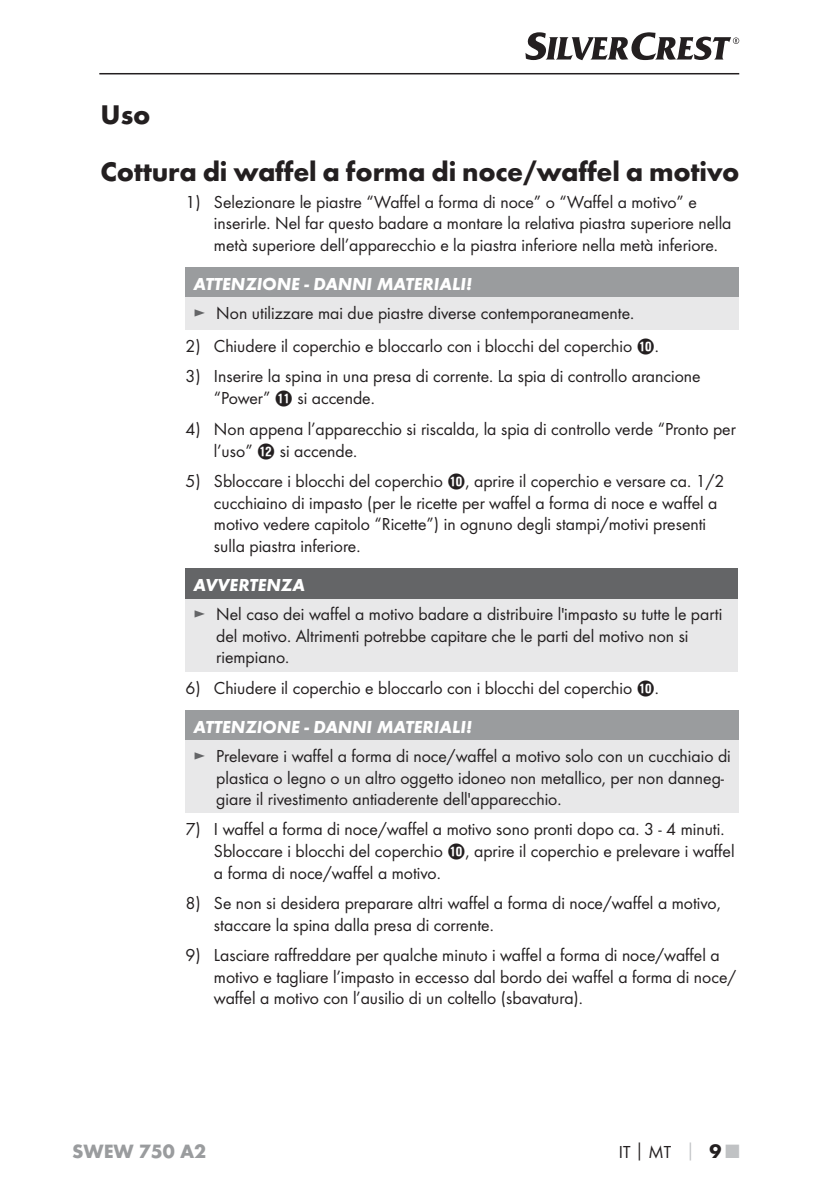
<style>
.page{position:relative;width:840px;height:1191px;background:#fff}
.page>*{position:absolute;margin:0;border:0;box-sizing:border-box;transform-origin:0 0}
.t1{font:700 28px/56.2px "Futura";letter-spacing:-.01em;color:#231f20}
.t2{font:700 20px "Futura";color:#9a9c9e}
.t3{font:18px/21.6px "Futura Boo";color:#231f20}
.t4{font:italic 700 18px "Futura";color:#fff}
.s1{color:#646567}
.s2{font-family:"Hako PI Nummern"}
.s3{font-family:"Futura";font-weight:700}
.s4{font-family:"Futura";font-weight:700;color:#c0c2c4}
.s5{font-family:"Futura";font-weight:700;font-size:20px}
.s6{font-family:"Futura";font-weight:700;font-size:20px;color:#c0c2c4}
</style>
<div class="page">
<hr style="left:99px;top:73px;width:639px;height:1px;background:#231f20">
<svg style="left:525px;top:32px;width:213px;height:28px"></svg>
<div style="left:185px;top:267px;width:553px;height:31px;background:#9a9c9e"></div>
<div style="left:185px;top:298px;width:553px;height:32px;background:#e8e8e9"></div>
<div style="left:185px;top:568px;width:552px;height:30px;background:#646567"></div>
<div style="left:185px;top:598px;width:552px;height:73px;background:#e8e8e9"></div>
<div style="left:185px;top:710px;width:553px;height:30px;background:#9a9c9e"></div>
<div style="left:185px;top:740px;width:553px;height:73px;background:#e8e8e9"></div>
<h1 class="t1" style="left:100px;top:89px;width:640px">Uso<br>Cottura di waffel a forma di noce/waffel a motivo</h1>
<p class="t3" style="left:214px;top:192px;width:518px;text-indent:-28px">1) Selezionare le piastre “Waffel a forma di noce” o “Waffel a motivo” e inserirle. Nel far questo badare a montare la relativa piastra superiore nella metà superiore dell’apparecchio e la piastra inferiore nella metà inferiore.</p>
<p class="t4" style="left:193px;top:278px;width:280px">ATTENZIONE - DANNI MATERIALI!</p>
<p class="t3" style="left:193px;top:303px;width:442px"><span class="s1">►</span> Non utilizzare mai due piastre diverse contemporaneamente.</p>
<p class="t3" style="left:185px;top:336px;width:474px">2) Chiudere il coperchio e bloccarlo con i blocchi del coperchio <span class="s2">0</span>.</p>
<p class="t3" style="left:214px;top:366px;width:488px;text-indent:-28px">3) Inserire la spina in una presa di corrente. La spia di controllo arancione “Power” <span class="s2">q</span> si accende.</p>
<p class="t3" style="left:214px;top:418px;width:523px;text-indent:-28px">4) Non appena l’apparecchio si riscalda, la spia di controllo verde “Pronto per l’uso” <span class="s2">w</span> si accende.</p>
<p class="t3" style="left:214px;top:471px;width:511px;text-indent:-28px">5) Sbloccare i blocchi del coperchio <span class="s2">0</span>, aprire il coperchio e versare ca. 1/2 cucchiaino di impasto (per le ricette per waffel a forma di noce e waffel a motivo vedere capitolo “Ricette”) in ognuno degli stampi/motivi presenti sulla piastra inferiore.</p>
<p class="t4" style="left:193px;top:578px;width:113px">AVVERTENZA</p>
<p class="t3" style="left:216px;top:604px;width:507px;text-indent:-23px"><span class="s1">►</span> Nel caso dei waffel a motivo badare a distribuire l'impasto su tutte le parti del motivo. Altrimenti potrebbe capitare che le parti del motivo non si riempiano.</p>
<p class="t3" style="left:185px;top:678px;width:474px">6) Chiudere il coperchio e bloccarlo con i blocchi del coperchio <span class="s2">0</span>.</p>
<p class="t4" style="left:193px;top:720px;width:280px">ATTENZIONE - DANNI MATERIALI!</p>
<p class="t3" style="left:216px;top:746px;width:516px;text-indent:-23px"><span class="s1">►</span> Prelevare i waffel a forma di noce/waffel a motivo solo con un cucchiaio di plastica o legno o un altro oggetto idoneo non metallico, per non danneg&shy;giare il rivestimento antiaderente dell'apparecchio.</p>
<p class="t3" style="left:214px;top:819px;width:522px;text-indent:-28px">7) I waffel a forma di noce/waffel a motivo sono pronti dopo ca. 3 - 4 minuti.<br>Sbloccare i blocchi del coperchio <span class="s2">0</span>, aprire il coperchio e prelevare i waffel a forma di noce/waffel a motivo.</p>
<p class="t3" style="left:214px;top:893px;width:508px;text-indent:-28px">8) Se non si desidera preparare altri waffel a forma di noce/waffel a motivo, staccare la spina dalla presa di corrente.</p>
<p class="t3" style="left:214px;top:945px;width:523px;text-indent:-28px">9) Lasciare raffreddare per qualche minuto i waffel a forma di noce/waffel a motivo e tagliare l’impasto in eccesso dal bordo dei waffel a forma di noce/ waffel a motivo con l’ausilio di un coltello (sbavatura).</p>
<p class="t2" style="left:72px;top:1143px;width:136px">SWEW 750 A2</p>
<p class="t3" style="left:618px;top:1142px;width:122px">IT<span class="s3">│</span>MT <span class="s4">│</span> <span class="s5">9</span> <span class="s6">■</span></p>
</div>
